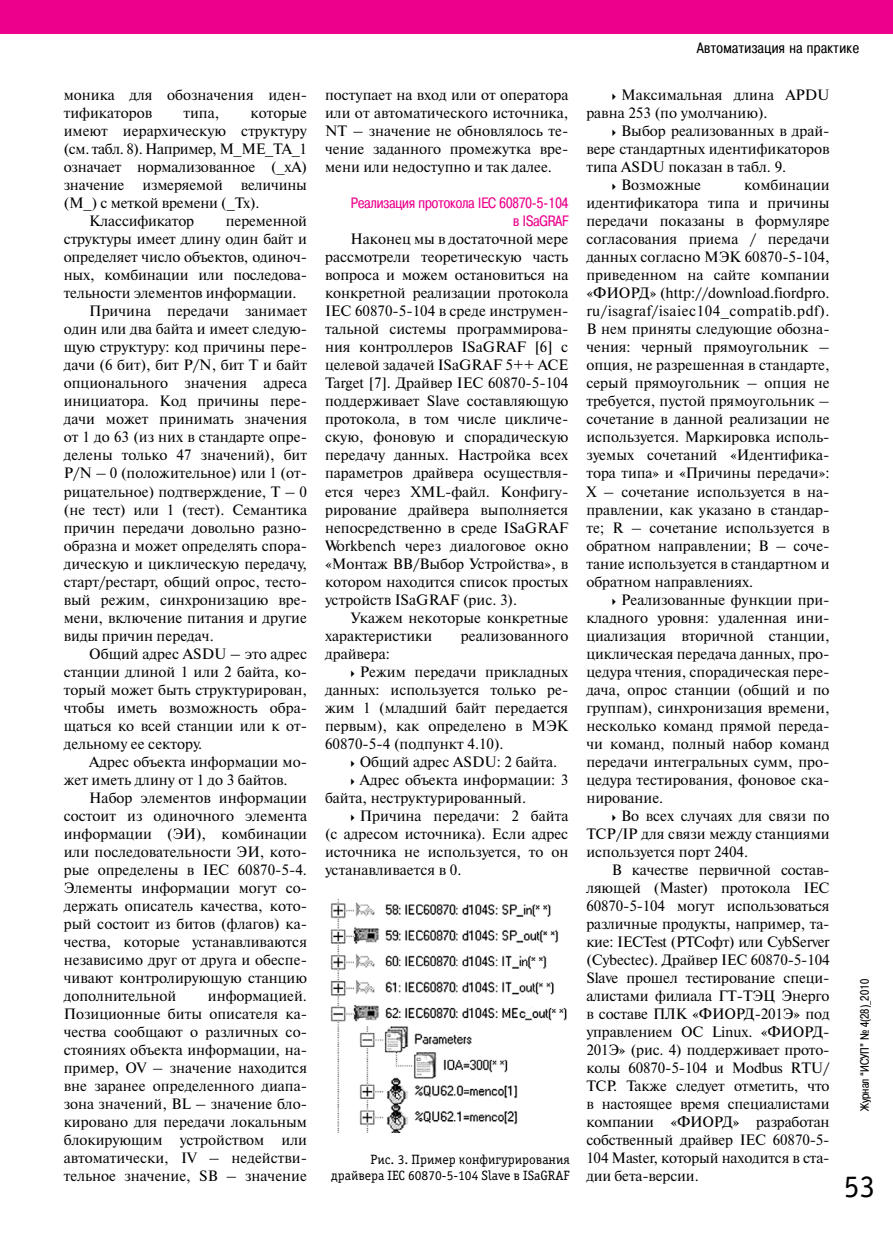
<style>
.page{position:relative;width:893px;height:1234px;background:#fff}
.page>*{position:absolute;margin:0;border:0;box-sizing:border-box;transform-origin:0 0}
.t1{font:31.5px "Officina Serif C";color:#000}
.t2{font:15px/18px "Newton C";color:#000;text-align:justify}
.t3{font:15px/18px "Pragmatica Cond C";color:#ec008c;text-align:right}
.t4{font:15px "Newton C";letter-spacing:-.025em;color:#000}
.t5{font:15px "Pragmatica Cond C";letter-spacing:.03em;color:#000}
.t6{font:13.5px/16.2px "Officina Serif C";color:#000;text-align:right}
.t7{font:12px "Pragmatica Cond C";color:#000}
</style>
<div class="page">
<div style="left:0;top:0;width:893px;height:34px;background:#ec008c"></div>
<img style="left:330px;top:899px;width:237px;height:233px">
<p class="t2" style="left:64px;top:86px;width:245px">моника для обозначения иден&shy;тификаторов</p>
<p class="t2" style="left:183px;top:104px;width:37px">типа,</p>
<p class="t2" style="left:251px;top:104px;width:58px">которые</p>
<p class="t2" style="left:64px;top:122px;width:245px">имеют иерархическую структуру</p>
<p class="t4" style="left:64px;top:141px;width:245px">(см. табл. 8). Например, M_ME_TA_1</p>
<p class="t2" style="left:64px;top:158px;width:245px">означает нормализованное (_xA)</p>
<p class="t2" style="left:64px;top:176px;width:245px">значение измеряемой величины</p>
<p class="t2" style="left:64px;top:194px;width:197px">(M_) с меткой времени (_Tx).</p>
<p class="t2" style="left:89px;top:212px;width:106px">Классификатор</p>
<p class="t2" style="left:226px;top:212px;width:83px">переменной</p>
<p class="t2" style="left:64px;top:230px;width:245px">структуры имеет длину один байт и</p>
<p class="t2" style="left:64px;top:248px;width:245px">определяет число объектов, одиноч-</p>
<p class="t2" style="left:64px;top:266px;width:245px">ных, комбинации или последова-</p>
<p class="t2" style="left:64px;top:284px;width:234px">тельности элементов информации.</p>
<p class="t2" style="left:89px;top:302px;width:219px">Причина передачи занимает</p>
<p class="t2" style="left:64px;top:320px;width:245px">один или два байта и имеет следую-</p>
<p class="t2" style="left:64px;top:338px;width:245px">щую структуру: код причины пере-</p>
<p class="t2" style="left:64px;top:356px;width:245px">дачи (6 бит), бит P/N, бит T и байт</p>
<p class="t2" style="left:64px;top:374px;width:245px">опционального значения адреса</p>
<p class="t2" style="left:64px;top:392px;width:245px">инициатора. Код причины пере-</p>
<p class="t2" style="left:64px;top:410px;width:245px">дачи может принимать значения</p>
<p class="t2" style="left:64px;top:428px;width:245px">от 1 до 63 (из них в стандарте опре-</p>
<p class="t2" style="left:64px;top:446px;width:245px">делены только 47 значений), бит</p>
<p class="t2" style="left:64px;top:464px;width:245px">P/N – 0 (положительное) или 1 (от-</p>
<p class="t2" style="left:64px;top:482px;width:245px">рицательное) подтверждение, T – 0</p>
<p class="t2" style="left:64px;top:500px;width:245px">(не тест) или 1 (тест). Семантика</p>
<p class="t2" style="left:64px;top:518px;width:243px">причин передачи довольно разно-</p>
<p class="t2" style="left:64px;top:536px;width:245px">образна и может определять спора-</p>
<p class="t2" style="left:64px;top:554px;width:245px">дическую и циклическую передачу,</p>
<p class="t2" style="left:64px;top:572px;width:245px">старт/рестарт, общий опрос, тесто-</p>
<p class="t2" style="left:64px;top:590px;width:245px">вый режим, синхронизацию вре-</p>
<p class="t2" style="left:64px;top:608px;width:245px">мени, включение питания и другие</p>
<p class="t2" style="left:64px;top:626px;width:152px">виды причин передач.</p>
<p class="t2" style="left:89px;top:644px;width:219px">Общий адрес ASDU – это адрес</p>
<p class="t2" style="left:64px;top:662px;width:245px">станции длиной 1 или 2 байта, ко-</p>
<p class="t2" style="left:64px;top:680px;width:245px">торый может быть структурирован,</p>
<p class="t2" style="left:64px;top:698px;width:245px">чтобы иметь возможность обра-</p>
<p class="t2" style="left:64px;top:716px;width:245px">щаться ко всей станции или к от-</p>
<p class="t2" style="left:64px;top:734px;width:140px">дельному ее сектору.</p>
<p class="t2" style="left:89px;top:752px;width:219px">Адрес объекта информации мо-</p>
<p class="t2" style="left:64px;top:770px;width:225px">жет иметь длину от 1 до 3 байтов.</p>
<p class="t2" style="left:89px;top:788px;width:219px">Набор элементов информации</p>
<p class="t2" style="left:64px;top:806px;width:245px">состоит из одиночного элемента</p>
<p class="t2" style="left:64px;top:824px;width:245px">информации (ЭИ), комбинации</p>
<p class="t2" style="left:64px;top:842px;width:245px">или последовательности ЭИ, кото-</p>
<p class="t2" style="left:64px;top:860px;width:245px">рые определены в IEC 60870-5-4.</p>
<p class="t2" style="left:64px;top:878px;width:245px">Элементы информации могут со-</p>
<p class="t2" style="left:64px;top:896px;width:245px">держать описатель качества, кото-</p>
<p class="t2" style="left:64px;top:914px;width:245px">рый состоит из битов (флагов) ка-</p>
<p class="t2" style="left:64px;top:932px;width:245px">чества, которые устанавливаются</p>
<p class="t2" style="left:64px;top:950px;width:245px">независимо друг от друга и обеспе-</p>
<p class="t2" style="left:64px;top:968px;width:245px">чивают контролирующую станцию</p>
<p class="t2" style="left:64px;top:986px;width:114px">дополнительной</p>
<p class="t2" style="left:64px;top:986px;width:245px;text-indent:144px">информацией.<br>Позиционные биты описателя ка&shy;чества сообщают о различных со&shy;стояниях объекта информации, на&shy;пример, OV – значение находится вне заранее определенного диапа&shy;зона значений, BL – значение бло&shy;кировано для передачи локальным блокирующим устройством или автоматически, IV – недействи&shy;тельное значение, SB – значение</p>
<p class="t2" style="left:325px;top:86px;width:245px">поступает на вход или от оператора или от автоматического источника, NT – значение не обновлялось те&shy;чение заданного промежутка вре&shy;мени или недоступно и так далее.</p>
<p class="t3" style="left:351px;top:194px;width:219px">Реализация протокола IEC 60870-5-104 в ISaGRAF</p>
<p class="t2" style="left:325px;top:230px;width:245px;text-indent:26px">Наконец мы в достаточной мере рассмотрели теоретическую часть вопроса и можем остановиться на конкретной реализации протокола IEC 60870-5-104 в среде инструмен&shy;тальной системы программирова&shy;ния контроллеров ISaGRAF [6] c целевой задачей ISaGRAF 5++ ACE Target [7]. Драйвер IEC 60870-5-104 поддерживает Slave составляющую протокола, в том числе цикличе&shy;скую, фоновую и спорадическую передачу данных. Настройка всех параметров драйвера осуществля&shy;ется через XML-файл. Конфигу&shy;рирование драйвера выполняется непосредственно в среде ISaGRAF Workbench через диалоговое окно «Монтаж ВВ/Выбор Устройства», в котором находится список простых устройств ISaGRAF (рис. 3).</p>
<p class="t2" style="left:325px;top:608px;width:245px;text-indent:26px">Укажем некоторые конкретные характеристики</p>
<p class="t2" style="left:461px;top:626px;width:109px">реализованного</p>
<p class="t2" style="left:325px;top:644px;width:66px">драйвера:</p>
<p class="t2" style="left:360px;top:662px;width:210px">Режим передачи прикладных</p>
<p class="t2" style="left:325px;top:680px;width:245px">данных: используется только ре-</p>
<p class="t2" style="left:325px;top:698px;width:245px">жим 1 (младший байт передается</p>
<p class="t2" style="left:325px;top:716px;width:245px">первым), как определено в МЭК</p>
<p class="t2" style="left:325px;top:734px;width:180px">60870-5-4 (подпункт 4.10).</p>
<p class="t2" style="left:360px;top:752px;width:199px">Общий адрес ASDU: 2 байта.</p>
<p class="t2" style="left:360px;top:770px;width:210px">Адрес объекта информации: 3</p>
<p class="t2" style="left:325px;top:788px;width:203px">байта, неструктурированный.</p>
<p class="t2" style="left:360px;top:806px;width:210px">Причина передачи: 2 байта</p>
<p class="t2" style="left:325px;top:824px;width:245px">(с адресом источника). Если адрес</p>
<p class="t2" style="left:325px;top:842px;width:245px">источника не используется, то он</p>
<p class="t2" style="left:325px;top:860px;width:138px">устанавливается в 0.</p>
<p class="t6" style="left:331px;top:1151px;width:240px">Рис. 3. Пример конфигурирования драйвера IEC 60870-5-104 Slave в ISaGRAF</p>
<p class="t5" style="left:697px;top:39px;width:163px">Автоматизация на практике</p>
<p class="t2" style="left:586px;top:86px;width:245px;text-indent:35px">Максимальная длина APDU равна 253 (по умолчанию).</p>
<p class="t2" style="left:621px;top:122px;width:210px">Выбор реализованных в драй-</p>
<p class="t2" style="left:586px;top:140px;width:245px">вере стандартных идентификаторов</p>
<p class="t2" style="left:586px;top:158px;width:201px">типа ASDU показан в табл. 9.</p>
<p class="t2" style="left:621px;top:176px;width:82px">Возможные</p>
<p class="t2" style="left:586px;top:176px;width:245px;text-indent:158px">комбинации идентификатора типа и причины передачи показаны в формуляре согласования приема / передачи данных согласно МЭК 60870-5-104, приведенном на сайте компании «ФИОРД» (http://download.fiordpro. ru/isagraf/isaiec104_compatib.pdf).<br>В нем приняты следующие обозна&shy;чения: черный прямоугольник – опция, не разрешенная в стандарте, серый прямоугольник – опция не требуется, пустой прямоугольник – сочетание в данной реализации не используется. Маркировка исполь&shy;зуемых сочетаний «Идентифика&shy;тора типа» и «Причины передачи»:<br>X – сочетание используется в на&shy;правлении, как указано в стандар&shy;те; R – сочетание используется в обратном направлении; B – соче&shy;тание используется в стандартном и обратном направлениях.</p>
<p class="t2" style="left:586px;top:590px;width:245px;text-indent:35px">Реализованные функции при&shy;кладного уровня: удаленная ини&shy;циализация вторичной станции, циклическая передача данных, про&shy;цедура чтения, спорадическая пере&shy;дача, опрос станции (общий и по группам), синхронизация времени, несколько команд прямой переда&shy;чи команд, полный набор команд передачи интегральных сумм, про&shy;цедура тестирования, фоновое ска&shy;нирование.</p>
<p class="t2" style="left:586px;top:806px;width:245px;text-indent:35px">Во всех случаях для связи по TCP/IP для связи между станциями используется порт 2404.</p>
<p class="t2" style="left:586px;top:860px;width:245px;text-indent:26px">В качестве первичной состав&shy;ляющей (Master) протокола IEC 60870-5-104 могут использоваться различные продукты, например, та&shy;кие: IECTest (РТСофт) или CybServer (Cybectec). Драйвер IEC 60870-5-104<br>Slave прошел тестирование специ&shy;алистами филиала ГТ-ТЭЦ Энерго в составе ПЛК «ФИОРД-201Э» под управлением ОС Linux. «ФИОРД-201Э» (рис. 4) поддерживает прото&shy;колы 60870-5-104 и Modbus RTU/ TCP. Также следует отметить, что в настоящее время специалистами компании «ФИОРД» разработан собственный драйвер IEC 60870-5- 104 Master, который находится в ста&shy;дии бета-версии.</p>
<p class="t7" style="left:858px;top:1110px;width:133px;rotate:-90deg">Журнал “ИСУП” № 4(28)_2010</p>
<h1 class="t1" style="left:844px;top:1168px;width:33px">53</h1>
</div>
